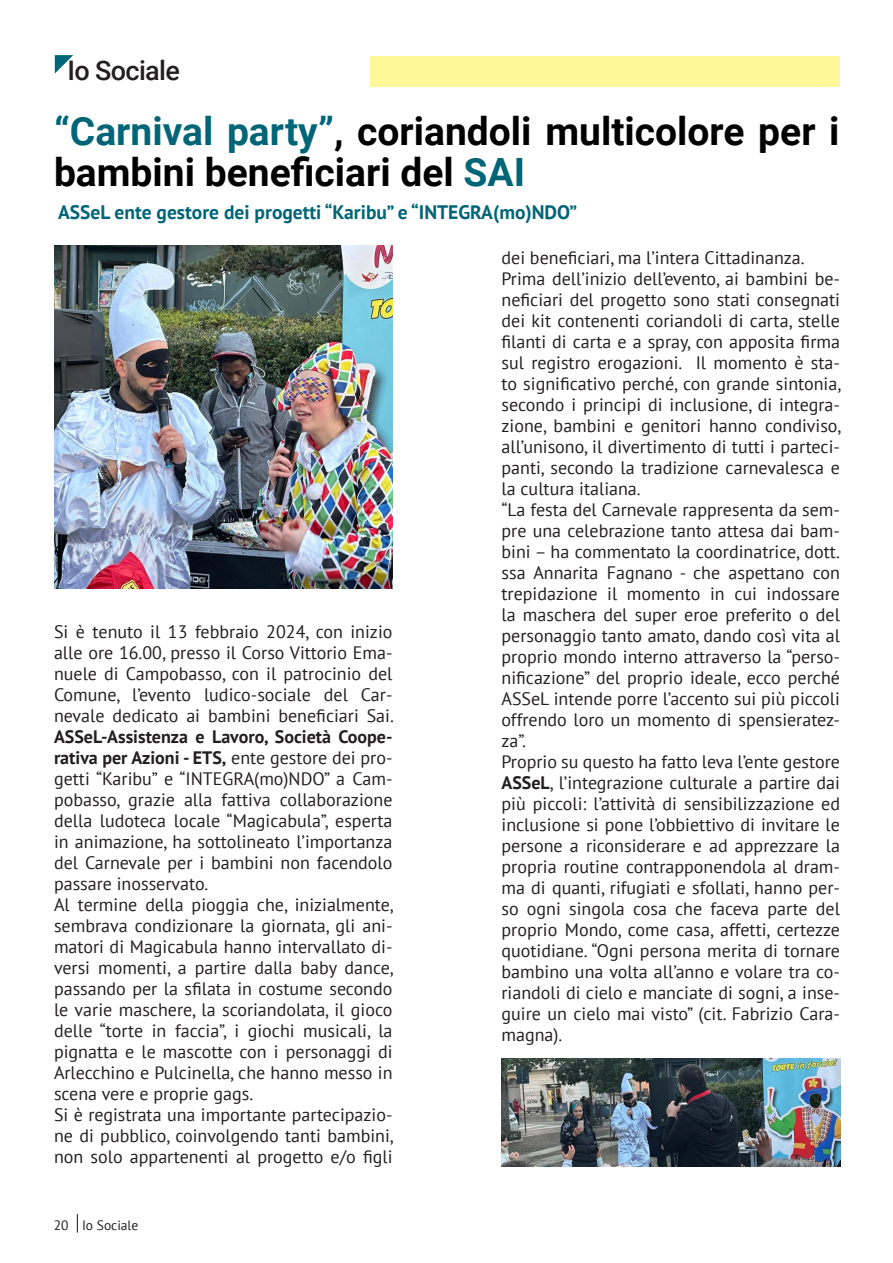
<style>
.page{position:relative;width:893px;height:1263px;background:#fff}
.page>*{position:absolute;margin:0;border:0;box-sizing:border-box;transform-origin:0 0}
.TITLE_3{font:700 39px/40.5px "Roboto";color:#000}
.TITLE_1{font:500 27px "Roboto";letter-spacing:-.025em;color:#231f20}
.body_text{font:700 19.5px "PT Sans";color:#006577}
.body_text-2{font:18px/21px "PT Sans";color:#231f20;text-align:justify}
.t1{font:13.5px "PT Sans";color:#231f20}
.s1{color:#006577}
.s2{font-weight:700}
</style>
<div class="page">
<svg style="left:77px;top:1214px;width:1px;height:18px"></svg>
<svg style="left:55px;top:55px;width:18px;height:19px"></svg>
<img style="left:54px;top:246px;width:338px;height:343px">
<div style="left:370px;top:56px;width:470px;height:31px;background:#fff79a"></div>
<img style="left:501px;top:1059px;width:339px;height:107px">
<p class="TITLE_1" style="left:68px;top:52px;width:114px">Io Sociale</p>
<p class="TITLE_3" style="left:54px;top:109px;width:787px"><span class="s1">“Carnival party”</span>, coriandoli multicolore per i bambini beneficiari del <span class="s1">SAI</span></p>
<p class="body_text" style="left:58px;top:200px;width:520px">ASSeL ente gestore dei progetti “Karibu” e “INTEGRA(mo)NDO”</p>
<p class="body_text-2" style="left:54px;top:621px;width:341px">Si è tenuto il 13 febbraio 2024, con inizio alle ore 16.00, presso il Corso Vittorio Ema&shy;nuele di Campobasso, con il patrocinio del Comune, l’evento ludico-sociale del Car&shy;nevale dedicato ai bambini beneficiari Sai.<br><span class="s2">ASSeL-Assistenza e Lavoro, Società Coope&shy;rativa per Azioni - ETS,</span> ente gestore dei pro&shy;getti “Karibu” e “INTEGRA(mo)NDO” a Cam&shy;pobasso, grazie alla fattiva collaborazione della ludoteca locale “Magicabula”, esperta in animazione, ha sottolineato l’importanza del Carnevale per i bambini non facendolo passare inosservato.</p>
<p class="body_text-2" style="left:54px;top:894px;width:341px">Al termine della pioggia che, inizialmente, sembrava condizionare la giornata, gli ani&shy;matori di Magicabula hanno intervallato di&shy;versi momenti, a partire dalla baby dance, passando per la sfilata in costume secondo le varie maschere, la scoriandolata, il gioco delle “torte in faccia”, i giochi musicali, la pignatta e le mascotte con i personaggi di Arlecchino e Pulcinella, che hanno messo in scena vere e proprie gags.</p>
<p class="body_text-2" style="left:54px;top:1104px;width:341px">Si è registrata una importante partecipazio&shy;ne di pubblico, coinvolgendo tanti bambini, non solo appartenenti al progetto e/o figli</p>
<p class="t1" style="left:54px;top:1216px;width:86px">20 Io Sociale</p>
<p class="body_text-2" style="left:501px;top:247px;width:305px">dei beneficiari, ma l’intera Cittadinanza.</p>
<p class="body_text-2" style="left:501px;top:268px;width:341px">Prima dell’inizio dell’evento, ai bambini be&shy;neficiari del progetto sono stati consegnati dei kit contenenti coriandoli di carta, stelle filanti di carta e a spray, con apposita firma sul registro erogazioni. Il momento è sta&shy;to significativo perché, con grande sintonia, secondo i principi di inclusione, di integra&shy;zione, bambini e genitori hanno condiviso, all’unisono, il divertimento di tutti i parteci&shy;panti, secondo la tradizione carnevalesca e la cultura italiana.</p>
<p class="body_text-2" style="left:501px;top:499px;width:340px">“La festa del Carnevale rappresenta da sem&shy;pre una celebrazione tanto attesa dai bam&shy;bini – ha commentato la coordinatrice, dott. ssa Annarita Fagnano - che aspettano con trepidazione il momento in cui indossare la maschera del super eroe preferito o del personaggio tanto amato, dando così vita al proprio mondo interno attraverso la “perso&shy;nificazione” del proprio ideale, ecco perché ASSeL intende porre l’accento sui più piccoli offrendo loro un momento di spensieratez&shy;za”.</p>
<p class="body_text-2" style="left:501px;top:751px;width:340px">Proprio su questo ha fatto leva l’ente gestore <span class="s2">ASSeL</span>, l’integrazione culturale a partire dai più piccoli: l’attività di sensibilizzazione ed inclusione si pone l’obbiettivo di invitare le persone a riconsiderare e ad apprezzare la propria routine contrapponendola al dram&shy;ma di quanti, rifugiati e sfollati, hanno per&shy;so ogni singola cosa che faceva parte del proprio Mondo, come casa, affetti, certezze quotidiane. “Ogni persona merita di tornare bambino una volta all’anno e volare tra co&shy;riandoli di cielo e manciate di sogni, a inse&shy;guire un cielo mai visto” (cit. Fabrizio Cara&shy;magna).</p>
</div>
